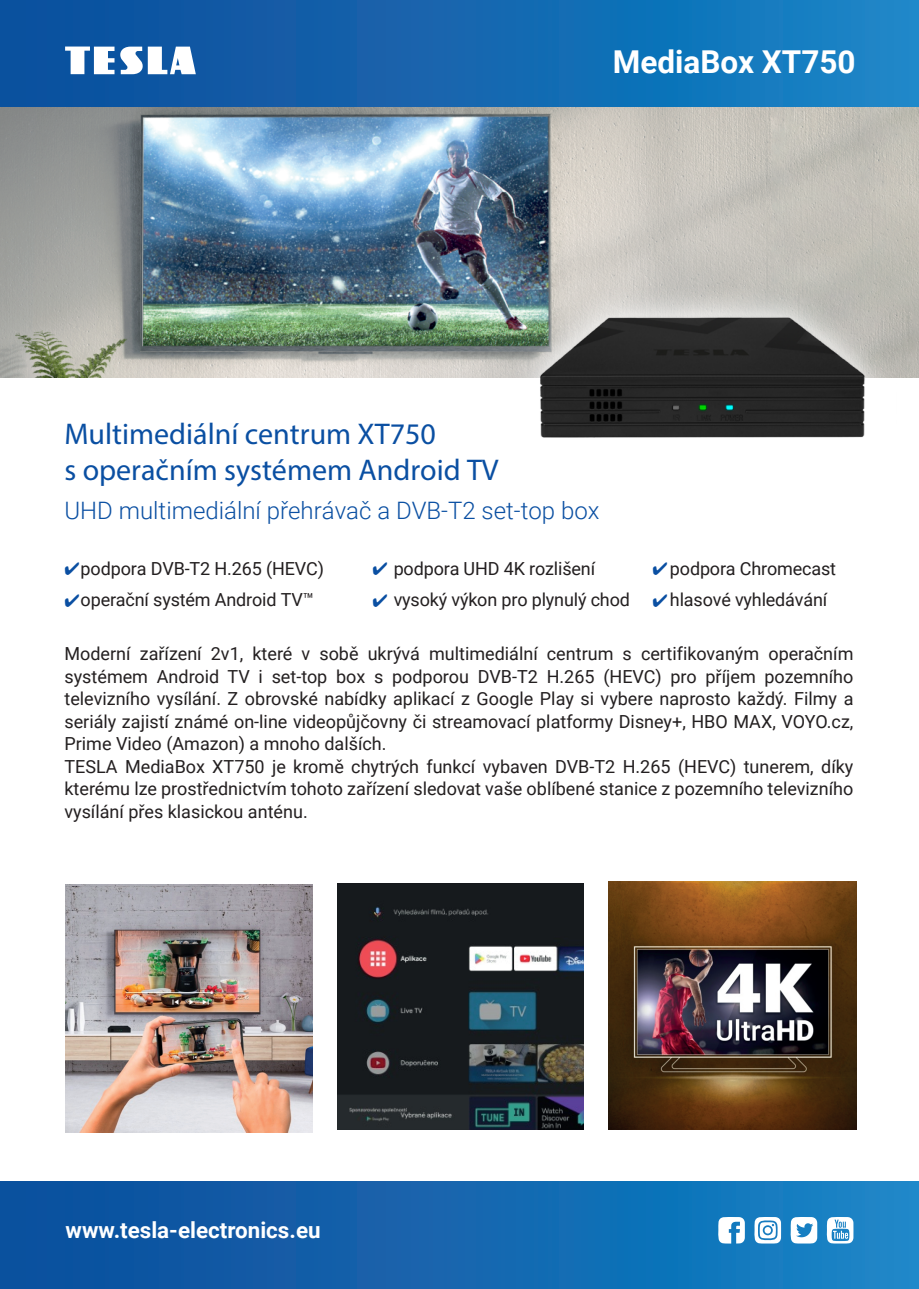
<style>
.page{position:relative;width:919px;height:1289px;background:#fff}
.page>*{position:absolute;margin:0;border:0;box-sizing:border-box;transform-origin:0 0}
.t1{font:700 31.5px "Roboto";color:#fff}
.t2{font:30px/36px "Myriad Pro";color:#0a4fa2}
.t3{font:300 24px "Roboto";color:#0a4fa2}
.t4{font:700 22.35px "Roboto";color:#fff}
.t5{font:18px/22.5px "Roboto";color:#231f20}
.s1{color:#0a4fa2}
</style>
<div class="page">
<img style="left:65px;top:885px;width:248px;height:247px">
<img style="left:608px;top:881px;width:247px;height:248px">
<img style="left:337px;top:883px;width:246px;height:246px">
<img style="left:0;top:106px;width:918px;height:271px">
<div style="left:0;top:0;width:918px;height:106px;background:linear-gradient(to right,#0e4c9a,#1884c6)"></div>
<svg style="left:65px;top:47px;width:131px;height:27px"></svg>
<div style="left:0;top:1181px;width:918px;height:107px;background:linear-gradient(to right,#0c4b9a,#1a85c6)"></div>
<svg style="left:753px;top:1216px;width:28px;height:27px"></svg>
<svg style="left:717px;top:1216px;width:27px;height:27px"></svg>
<svg style="left:825px;top:1216px;width:28px;height:27px"></svg>
<svg style="left:789px;top:1216px;width:28px;height:27px"></svg>
<img style="left:481px;top:157px;width:437px;height:281px">
<h1 class="t1" style="left:612px;top:39px;width:244px">MediaBox XT750</h1>
<h2 class="t2" style="left:64px;top:415px;width:436px">Multimediální centrum XT750<br>s operačním systémem Android TV</h2>
<h3 class="t3" style="left:64px;top:493px;width:536px">UHD multimediální přehrávač a DVB-T2 set-top box</h3>
<p class="t5" style="left:64px;top:556px;width:261px"><span class="s1">✔</span>podpora DVB-T2 H.265 (HEVC)</p>
<p class="t5" style="left:64px;top:588px;width:251px"><span class="s1">✔</span>operační systém Android TV™</p>
<p class="t5" style="left:372px;top:556px;width:224px"><span class="s1">✔</span> podpora UHD 4K rozlišení</p>
<p class="t5" style="left:372px;top:588px;width:259px"><span class="s1">✔</span> vysoký výkon pro plynulý chod</p>
<p class="t5" style="left:652px;top:556px;width:185px"><span class="s1">✔</span>podpora Chromecast</p>
<p class="t5" style="left:652px;top:588px;width:176px"><span class="s1">✔</span>hlasové vyhledávání</p>
<p class="t5" style="left:64px;top:642px;width:790px">Moderní zařízení 2v1, které v sobě ukrývá multimediální centrum s certifikovaným operačním systémem Android TV i set-top box s podporou DVB-T2 H.265 (HEVC) pro příjem pozemního televizního vysílání. Z obrovské nabídky aplikací z Google Play si vybere naprosto každý. Filmy a seriály zajistí známé on-line videopůjčovny či streamovací platformy Disney+, HBO MAX, VOYO.cz, Prime Video (Amazon) a mnoho dalších.<br>TESLA MediaBox XT750 je kromě chytrých funkcí vybaven DVB-T2 H.265 (HEVC) tunerem, díky kterému lze prostřednictvím tohoto zařízení sledovat vaše oblíbené stanice z pozemního televizního vysílání přes klasickou anténu.</p>
<p class="t4" style="left:66px;top:1214px;width:256px">www.tesla-electronics.eu</p>
</div>
